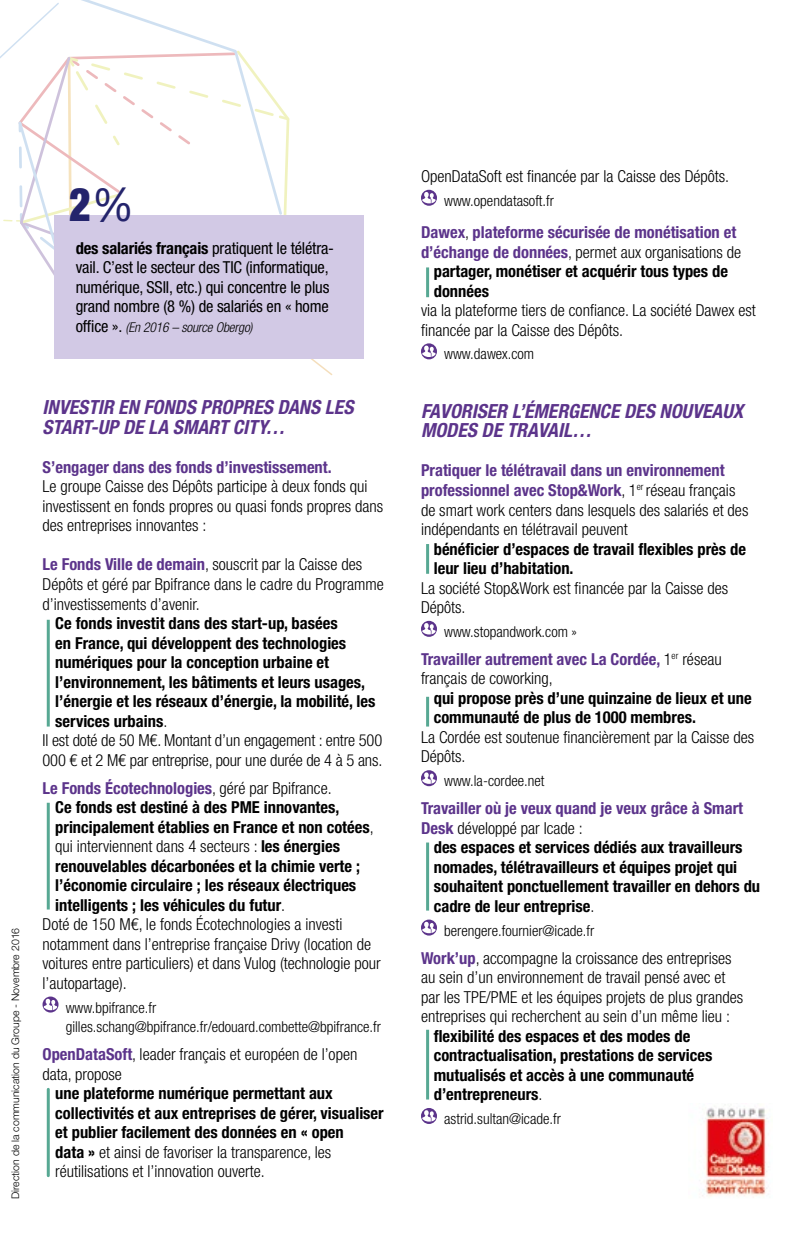
<style>
.page{position:relative;width:808px;height:1234px;background:#fff}
.page>*{position:absolute;margin:0;border:0;box-sizing:border-box;transform-origin:0 0}
.t1{font:900 condensed 46.5px "Helvetica Neue LT Pro";color:#24246c;scale:.9 1}
.t2{font:italic 700 condensed 19.5px/19.5px "Helvetica Neue LT Pro";color:#5c348b}
.t3{font:300 condensed 16.5px/19.5px "Helvetica Neue LT Pro";color:#000}
.t4{font:700 condensed 16.5px/19.5px "Helvetica Neue LT Pro";color:#000}
.t5{font:700 condensed 16.5px/19.5px "Helvetica Neue LT Pro";color:#5c348b}
.t6{font:condensed 16.5px/19.5px "Helvetica Neue LT Pro";letter-spacing:-.01em;color:#000}
.t7{font:300 condensed 15px/19.5px "Helvetica Neue LT Pro";color:#000}
.t8{font:italic 300 condensed 13.5px "Helvetica Neue LT Pro";letter-spacing:-.01em;color:#000}
.t9{font:300 10.5px "Helvetica Neue LT Pro";color:#000}
.s1{font-weight:400;font-stretch:normal}
.s2{font-weight:700}
.s3{font-weight:400;font-style:normal;font-size:16.5px}
.s4{font-weight:700;color:#5c348b}
.s5{font-weight:300}
.s6{font-weight:300;color:#000}
</style>
<div class="page">
<svg style="left:421px;top:190px;width:16px;height:16px"></svg>
<svg style="left:422px;top:192px;width:13px;height:11px"></svg>
<svg style="left:421px;top:343px;width:16px;height:16px"></svg>
<svg style="left:422px;top:345px;width:13px;height:12px"></svg>
<svg style="left:421px;top:620px;width:16px;height:16px"></svg>
<svg style="left:422px;top:623px;width:13px;height:11px"></svg>
<svg style="left:421px;top:770px;width:16px;height:16px"></svg>
<svg style="left:422px;top:772px;width:13px;height:11px"></svg>
<svg style="left:421px;top:919px;width:16px;height:16px"></svg>
<svg style="left:422px;top:921px;width:13px;height:12px"></svg>
<svg style="left:421px;top:1107px;width:16px;height:16px"></svg>
<svg style="left:422px;top:1109px;width:13px;height:12px"></svg>
<svg style="left:0;top:1px;width:334px;height:374px"></svg>
<svg style="left:43px;top:996px;width:16px;height:16px"></svg>
<svg style="left:43px;top:998px;width:14px;height:11px"></svg>
<div style="left:54px;top:215px;width:310px;height:143px;background:#d2c9e5"></div>
<img style="left:702px;top:1104px;width:65px;height:94px">
<hr style="left:426px;top:267px;width:3px;height:30px;background:#57a893">
<hr style="left:426px;top:544px;width:3px;height:29px;background:#57a893">
<hr style="left:426px;top:696px;width:3px;height:30px;background:#57a893">
<hr style="left:47px;top:1089px;width:3px;height:86px;background:#57a893">
<hr style="left:426px;top:842px;width:3px;height:68px;background:#57a893">
<hr style="left:426px;top:1029px;width:3px;height:70px;background:#57a893">
<hr style="left:47px;top:619px;width:3px;height:107px;background:#57a893">
<hr style="left:47px;top:802px;width:3px;height:107px;background:#57a893">
<h1 class="t1" style="left:69px;top:177px;width:74px">2<span class="s1">%</span></h1>
<p class="t6" style="left:76px;top:238px;width:260px"><span class="s2">des salariés français</span> pratiquent le télétra&shy;vail. C’est le secteur des TIC (informatique, numérique, SSII, etc.) qui concentre le plus grand nombre (8 %) de salariés en « home</p>
<p class="t8" style="left:76px;top:319px;width:178px"><span class="s3">office ».</span> (En 2016 – source Obergo)</p>
<p class="t9" style="left:9px;top:1198px;width:272px;rotate:-90deg">Direction de la communication du Groupe - Novembre 2016</p>
<p class="t2" style="left:43px;top:397px;width:312px">INVESTIR EN FONDS PROPRES DANS LES<br>START-UP DE LA SMART CITY…</p>
<p class="t5" style="left:43px;top:457px;width:291px">S’engager dans des fonds d’investissement.</p>
<p class="t3" style="left:43px;top:476px;width:342px">Le groupe Caisse des Dépôts participe à deux fonds qui investissent en fonds propres ou quasi fonds propres dans des entreprises innovantes :</p>
<p class="t3" style="left:43px;top:554px;width:343px"><span class="s4">Le Fonds Ville de demain</span>, souscrit par la Caisse des<br>Dépôts et géré par Bpifrance dans le cadre du Programme d’investissements d’avenir.</p>
<p class="t4" style="left:55px;top:613px;width:284px">Ce fonds investit dans des start-up, basées</p>
<p class="t4" style="left:55px;top:633px;width:292px">en France, qui développent des technologies</p>
<p class="t4" style="left:55px;top:652px;width:275px">numériques pour la conception urbaine et</p>
<p class="t4" style="left:55px;top:672px;width:311px">l’environnement, les bâtiments et leurs usages,</p>
<p class="t4" style="left:55px;top:691px;width:322px">l’énergie et les réseaux d’énergie, la mobilité, les</p>
<p class="t4" style="left:55px;top:711px;width:114px">services urbains<span class="s5">.</span></p>
<p class="t3" style="left:43px;top:730px;width:341px">Il est doté de 50 M€. Montant d’un engagement : entre 500</p>
<p class="t3" style="left:43px;top:749px;width:341px">000 € et 2 M€ par entreprise, pour une durée de 4 à 5 ans.</p>
<p class="t5" style="left:43px;top:778px;width:291px">Le Fonds Écotechnologies<span class="s6">, géré par Bpifrance.</span></p>
<p class="t4" style="left:55px;top:797px;width:286px">Ce fonds est destiné à des PME innovantes,</p>
<p class="t4" style="left:55px;top:817px;width:320px">principalement établies en France et non cotées<span class="s5">,</span></p>
<p class="t3" style="left:55px;top:836px;width:286px">qui interviennent dans 4 secteurs : <span class="s2">les énergies</span></p>
<p class="t4" style="left:55px;top:856px;width:306px">renouvelables décarbonées et la chimie verte ;</p>
<p class="t4" style="left:55px;top:875px;width:302px">l’économie circulaire ; les réseaux électriques</p>
<p class="t4" style="left:55px;top:895px;width:231px">intelligents ; les véhicules du futur<span class="s5">.</span></p>
<p class="t3" style="left:43px;top:914px;width:301px">Doté de 150 M€, le fonds Écotechnologies a investi</p>
<p class="t3" style="left:43px;top:933px;width:330px">notamment dans l’entreprise française Drivy (location de</p>
<p class="t3" style="left:43px;top:953px;width:340px">voitures entre particuliers) et dans Vulog (technologie pour</p>
<p class="t3" style="left:43px;top:972px;width:86px">l’autopartage).</p>
<p class="t7" style="left:66px;top:997px;width:317px">www.bpifrance.fr gilles.schang@bpifrance.fr/edouard.combette@bpifrance.fr</p>
<p class="t3" style="left:43px;top:1044px;width:316px"><span class="s4">OpenDataSoft</span>, leader français et européen de l’open data, propose</p>
<p class="t4" style="left:55px;top:1083px;width:330px">une plateforme numérique permettant aux collectivités et aux entreprises de gérer, visualiser et publier facilement des données en « open<br>data » <span class="s5">et ainsi de favoriser la transparence, les réutilisations et l’innovation ouverte.</span></p>
<p class="t3" style="left:421px;top:166px;width:310px">OpenDataSoft est financée par la Caisse des Dépôts.</p>
<p class="t7" style="left:444px;top:191px;width:111px">www.opendatasoft.fr</p>
<p class="t5" style="left:421px;top:222px;width:317px">Dawex<span class="s6">,</span> plateforme sécurisée de monétisation et</p>
<p class="t3" style="left:421px;top:242px;width:322px"><span class="s4">d’échange de données</span>, permet aux organisations de</p>
<p class="t4" style="left:434px;top:261px;width:296px">partager, monétiser et acquérir tous types de</p>
<p class="t4" style="left:434px;top:281px;width:57px">données</p>
<p class="t3" style="left:421px;top:300px;width:336px">via la plateforme tiers de confiance. La société Dawex est financée par la Caisse des Dépôts.</p>
<p class="t7" style="left:444px;top:344px;width:91px">www.dawex.com</p>
<p class="t2" style="left:421px;top:401px;width:324px">FAVORISER L’ÉMERGENCE DES NOUVEAUX<br>MODES DE TRAVAIL…</p>
<p class="t3" style="left:421px;top:460px;width:329px"><span class="s4">Pratiquer le télétravail dans un environnement professionnel avec Stop&amp;Work</span>, 1<sup>er</sup> réseau français de smart work centers dans lesquels des salariés et des indépendants en télétravail peuvent</p>
<p class="t4" style="left:434px;top:539px;width:314px">bénéficier d’espaces de travail flexibles près de leur lieu d’habitation.</p>
<p class="t3" style="left:421px;top:577px;width:309px">La société Stop&amp;Work est financée par la Caisse des<br>Dépôts.</p>
<p class="t7" style="left:444px;top:621px;width:134px">www.stopandwork.com »</p>
<p class="t5" style="left:421px;top:649px;width:302px">Travailler autrement avec La Cordée, <span class="s6">1</span><sup>er</sup> <span class="s6">réseau français de coworking,</span></p>
<p class="t4" style="left:434px;top:688px;width:319px">qui propose près d’une quinzaine de lieux et une communauté de plus de 1000 membres.</p>
<p class="t3" style="left:421px;top:727px;width:335px">La Cordée est soutenue financièrement par la Caisse des<br>Dépôts.</p>
<p class="t7" style="left:444px;top:771px;width:102px">www.la-cordee.net</p>
<p class="t5" style="left:421px;top:798px;width:324px">Travailler où je veux quand je veux grâce à Smart<br>Desk <span class="s6">développé par Icade :</span></p>
<p class="t4" style="left:434px;top:837px;width:328px">des espaces et services dédiés aux travailleurs nomades, télétravailleurs et équipes projet qui souhaitent ponctuellement travailler en dehors du cadre de leur entreprise<span class="s5">.</span></p>
<p class="t7" style="left:444px;top:920px;width:152px">berengere.fournier@icade.fr</p>
<p class="t3" style="left:421px;top:947px;width:324px"><span class="s4">Work’up</span>, accompagne la croissance des entreprises au sein d’un environnement de travail pensé avec et par les TPE/PME et les équipes projets de plus grandes entreprises qui recherchent au sein d’un même lieu :</p>
<p class="t4" style="left:434px;top:1025px;width:280px">flexibilité des espaces et des modes de contractualisation, prestations de services mutualisés et accès à une communauté d’entrepreneurs<span class="s5">.</span></p>
<p class="t7" style="left:444px;top:1108px;width:118px">astrid.sultan@icade.fr</p>
</div>
